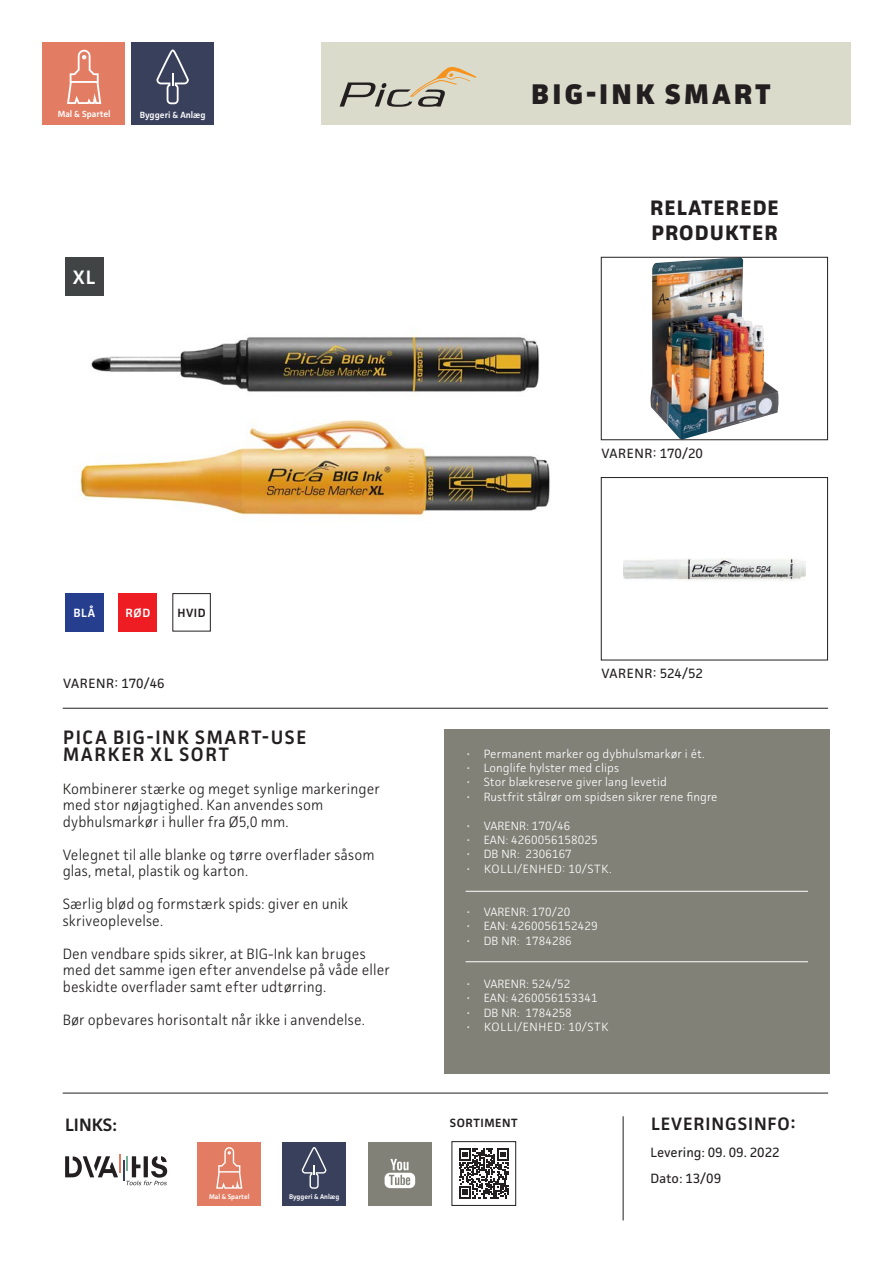
<style>
.page{position:relative;width:893px;height:1263px;background:#fff}
.page>*{position:absolute;margin:0;border:0;box-sizing:border-box;transform-origin:0 0}
.Heading_32_pt{font:800 28.5px "Facit";letter-spacing:.12em;color:#231f20}
.t1{font:700 21px "Facit";letter-spacing:.05em;color:#231f20}
.t2{font:600 19.5px "Facit";letter-spacing:.09em;color:#231f20;scale:.96 1}
.t3{font:600 19.5px "Facit";color:#fff}
.t4{font:600 18px "Facit";letter-spacing:.05em;color:#231f20}
.t5{font:300 15px/16.5px "Facit";letter-spacing:.005em;color:#231f20;scale:.96 1}
.t6{font:13.5px "Facit";letter-spacing:.025em;color:#231f20}
.t7{font:13.5px "Facit";color:#231f20}
.t8{font:300 12px "Facit";letter-spacing:.01em;color:#fff}
.t9{font:300 12px "Facit";letter-spacing:.06em;color:#fff}
.t10{font:600 12px "Facit";letter-spacing:.05em;color:#231f20}
.t11{font:600 12px "Facit";letter-spacing:.05em;color:#fff}
.t12{font:600 9px "Facit";color:#fff}
.t13{font:600 6.9px "Facit";color:#fff}
</style>
<div class="page">
<hr style="left:63px;top:708px;width:765px;height:1px;background:#231f20">
<hr style="left:63px;top:1093px;width:765px;height:1px;background:#231f20">
<div style="left:444px;top:729px;width:385px;height:345px;background:#818178"></div>
<hr style="left:466px;top:891px;width:342px;height:1px;background:#fff">
<hr style="left:466px;top:961px;width:342px;height:1px;background:#fff">
<img style="left:650px;top:259px;width:129px;height:179px">
<div style="left:601px;top:257px;width:227px;height:183px;border:1px solid #231f20"></div>
<img style="left:623px;top:558px;width:183px;height:23px">
<div style="left:601px;top:477px;width:227px;height:183px;border:1px solid #231f20"></div>
<hr style="left:623px;top:1116px;width:1px;height:104px;background:#231f20">
<svg style="left:65px;top:1154px;width:102px;height:31px"></svg>
<div style="left:368px;top:1141px;width:63px;height:64px;background:#818178"></div>
<div style="left:385px;top:1173px;width:30px;height:15px;background:#fff;border-radius:5px"></div>
<svg style="left:389px;top:1159px;width:21px;height:26px"></svg>
<svg style="left:459px;top:1148px;width:50px;height:50px"></svg>
<div style="left:452px;top:1141px;width:64px;height:65px;border:1px solid #231f20"></div>
<div style="left:282px;top:1141px;width:64px;height:64px;background:#39405c"></div>
<svg style="left:302px;top:1147px;width:24px;height:42px"></svg>
<div style="left:197px;top:1141px;width:64px;height:64px;background:#e27d63"></div>
<svg style="left:216px;top:1147px;width:26px;height:42px"></svg>
<div style="left:321px;top:43px;width:529px;height:82px;background:#dbdbcc"></div>
<div style="left:43px;top:43px;width:82px;height:82px;background:#e27d63"></div>
<svg style="left:67px;top:50px;width:34px;height:54px"></svg>
<div style="left:131px;top:43px;width:83px;height:82px;background:#39405c"></div>
<svg style="left:156px;top:49px;width:33px;height:55px"></svg>
<svg style="left:340px;top:67px;width:136px;height:40px"></svg>
<img style="left:80px;top:331px;width:470px;height:185px">
<div style="left:65px;top:257px;width:38px;height:38px;background:#404444"></div>
<div style="left:172px;top:593px;width:39px;height:38px;border:1px solid #231f20"></div>
<div style="left:119px;top:593px;width:38px;height:38px;background:#ee1d23"></div>
<div style="left:65px;top:593px;width:38px;height:38px;background:#253f8e"></div>
<p class="t12" style="left:58px;top:109px;width:54px">Mal &amp; Spartel</p>
<p class="t12" style="left:140px;top:109px;width:68px">Byggeri &amp; Anlæg</p>
<p class="t3" style="left:73px;top:265px;width:24px">XL</p>
<p class="t11" style="left:73px;top:605px;width:23px">BLÅ</p>
<p class="t11" style="left:126px;top:605px;width:26px">RØD</p>
<p class="t10" style="left:177px;top:605px;width:30px">HVID</p>
<p class="t6" style="left:63px;top:675px;width:103px">VARENR: 170/46</p>
<p class="t2" style="left:63px;top:725px;width:255px">PICA BIG-INK SMART-USE</p>
<p class="t2" style="left:63px;top:742px;width:174px">MARKER XL SORT</p>
<p class="t5" style="left:63px;top:780px;width:332px">Kombinerer stærke og meget synlige markeringer med stor nøjagtighed. Kan anvendes som dybhulsmarkør i huller fra Ø5,0 mm.</p>
<p class="t5" style="left:63px;top:846px;width:326px">Velegnet til alle blanke og tørre overflader såsom glas, metal, plastik og karton.</p>
<p class="t5" style="left:63px;top:895px;width:299px">Særlig blød og formstærk spids: giver en unik skriveoplevelse.</p>
<p class="t5" style="left:63px;top:945px;width:342px">Den vendbare spids sikrer, at BIG-Ink kan bruges med det samme igen efter anvendelse på våde eller beskidte overflader samt efter udtørring.</p>
<p class="t5" style="left:63px;top:1011px;width:316px">Bør opbevares horisontalt når ikke i anvendelse.</p>
<p class="Heading_32_pt" style="left:531px;top:76px;width:241px">BIG-INK SMART</p>
<p class="t1" style="left:650px;top:194px;width:130px">RELATEREDE</p>
<p class="t1" style="left:651px;top:220px;width:128px">PRODUKTER</p>
<p class="t6" style="left:601px;top:445px;width:103px">VARENR: 170/20</p>
<p class="t6" style="left:601px;top:665px;width:103px">VARENR: 524/52</p>
<p class="t8" style="left:467px;top:746px;width:240px">• Permanent marker og dybhulsmarkør i ét.</p>
<p class="t8" style="left:467px;top:760px;width:154px">• Longlife hylster med clips</p>
<p class="t8" style="left:467px;top:775px;width:202px">• Stor blækreserve giver lang levetid</p>
<p class="t8" style="left:467px;top:789px;width:252px">• Rustfrit stålrør om spidsen sikrer rene fingre</p>
<p class="t8" style="left:467px;top:818px;width:105px">• VARENR: 170/46</p>
<p class="t8" style="left:467px;top:832px;width:132px">• EAN: 4260056158025</p>
<p class="t8" style="left:467px;top:847px;width:107px">• DB NR: 2306167</p>
<p class="t9" style="left:467px;top:861px;width:146px">• KOLLI/ENHED: 10/STK.</p>
<p class="t8" style="left:467px;top:904px;width:105px">• VARENR: 170/20</p>
<p class="t8" style="left:467px;top:919px;width:132px">• EAN: 4260056152429</p>
<p class="t8" style="left:467px;top:933px;width:107px">• DB NR: 1784286</p>
<p class="t8" style="left:467px;top:976px;width:105px">• VARENR: 524/52</p>
<p class="t8" style="left:467px;top:991px;width:132px">• EAN: 4260056153341</p>
<p class="t8" style="left:467px;top:1005px;width:107px">• DB NR: 1784258</p>
<p class="t9" style="left:467px;top:1019px;width:143px">• KOLLI/ENHED: 10/STK</p>
<p class="t4" style="left:65px;top:1114px;width:53px">LINKS:</p>
<p class="t10" style="left:450px;top:1115px;width:69px">SORTIMENT</p>
<p class="t13" style="left:209px;top:1192px;width:42px">Mal &amp; Spartel</p>
<p class="t13" style="left:289px;top:1192px;width:52px">Byggeri &amp; Anlæg</p>
<p class="t4" style="left:651px;top:1112px;width:146px">LEVERINGSINFO:</p>
<p class="t7" style="left:651px;top:1144px;width:131px">Levering: 09. 09. 2022</p>
<p class="t7" style="left:651px;top:1170px;width:72px">Dato: 13/09</p>
</div>
